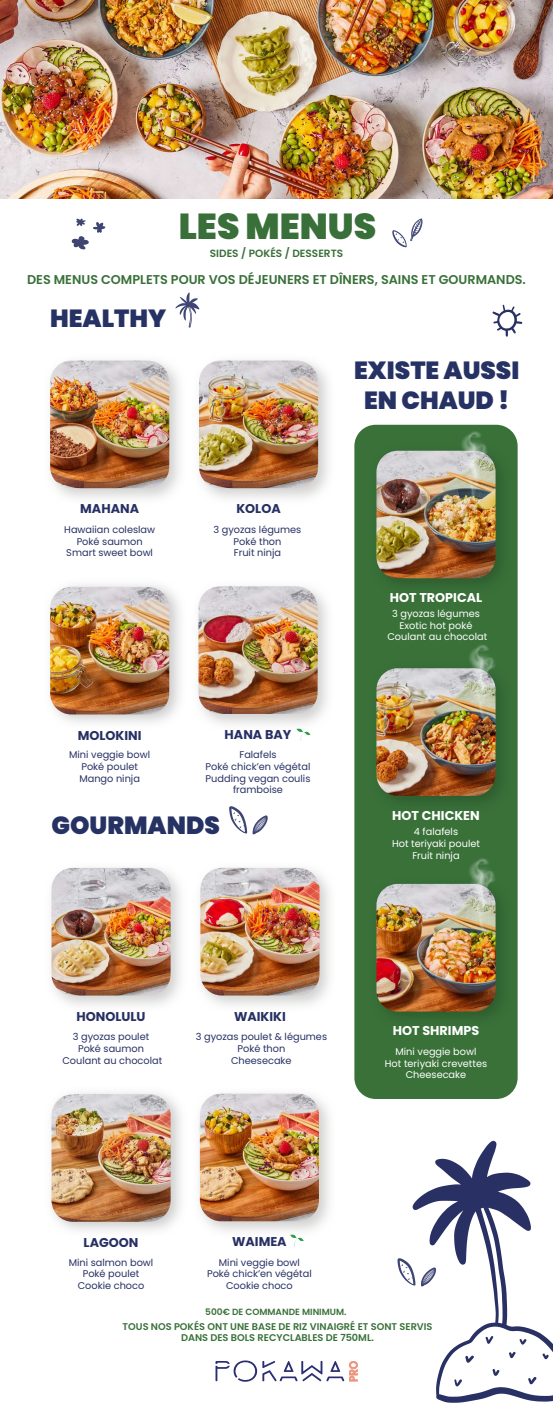
<style>
.page{position:relative;width:553px;height:1404px;background:#fff}
.page>*{position:absolute;margin:0;border:0;box-sizing:border-box;transform-origin:0 0}
.t1{font:900 36px "Poppins";color:#397039}
.t2{font:900 24.75px/29.7px "Poppins";color:#263263;text-align:center}
.t3{font:600 12.75px "Poppins";color:#397039}
.t4{font:700 12.75px "Poppins";color:#273063}
.t5{font:700 12.75px "Poppins";color:#fff}
.t6{font:500 11.32px "Poppins";color:#ec9580;scale:.91 1}
.t7{font:600 10.5px "Poppins";color:#397039}
.t8{font:9.75px/11.7px "Poppins";color:#273063;text-align:center}
.t9{font:9.75px/11.7px "Poppins";color:#fff;text-align:center}
.t10{font:600 9.75px/11.7px "Poppins";color:#39723a;text-align:center}
.t11{font:600 9px "Poppins";color:#39733a}
</style>
<div class="page">
<svg style="left:51px;top:1092px;width:130px;height:139px"></svg>
<img style="left:52px;top:1094px;width:119px;height:127px">
<svg style="left:59px;top:584px;width:121px;height:139px"></svg>
<img style="left:50px;top:587px;width:119px;height:127px">
<img style="left:0;top:0;width:553px;height:199px">
<svg style="left:72px;top:218px;width:33px;height:31px"></svg>
<svg style="left:392px;top:218px;width:30px;height:29px"></svg>
<svg style="left:51px;top:876px;width:130px;height:130px"></svg>
<img style="left:52px;top:867px;width:119px;height:128px">
<svg style="left:57px;top:367px;width:123px;height:131px"></svg>
<img style="left:50px;top:360px;width:119px;height:128px">
<svg style="left:207px;top:875px;width:123px;height:131px"></svg>
<img style="left:200px;top:867px;width:119px;height:128px">
<svg style="left:206px;top:367px;width:123px;height:131px"></svg>
<img style="left:199px;top:360px;width:119px;height:128px">
<svg style="left:199px;top:1100px;width:131px;height:131px"></svg>
<img style="left:200px;top:1093px;width:119px;height:128px">
<svg style="left:205px;top:593px;width:123px;height:131px"></svg>
<img style="left:198px;top:586px;width:119px;height:128px">
<div style="left:354px;top:425px;width:163px;height:673px;background:#397139;border-radius:21px"></div>
<svg style="left:389px;top:469px;width:112px;height:115px"></svg>
<img style="left:376px;top:450px;width:119px;height:128px">
<svg style="left:388px;top:729px;width:113px;height:73px"></svg>
<img style="left:376px;top:668px;width:119px;height:127px">
<svg style="left:389px;top:942px;width:112px;height:75px"></svg>
<img style="left:376px;top:883px;width:119px;height:128px">
<svg style="left:175px;top:292px;width:24px;height:35px"></svg>
<svg style="left:229px;top:806px;width:18px;height:27px"></svg>
<svg style="left:253px;top:815px;width:15px;height:19px"></svg>
<svg style="left:412px;top:1140px;width:141px;height:262px"></svg>
<svg style="left:485px;top:1335px;width:8px;height:8px"></svg>
<svg style="left:465px;top:1355px;width:9px;height:7px"></svg>
<svg style="left:492px;top:1368px;width:7px;height:7px"></svg>
<svg style="left:519px;top:1338px;width:7px;height:6px"></svg>
<svg style="left:509px;top:1351px;width:7px;height:6px"></svg>
<svg style="left:542px;top:1353px;width:6px;height:5px"></svg>
<img style="left:448px;top:644px;width:53px;height:85px">
<img style="left:440px;top:424px;width:59px;height:92px">
<img style="left:448px;top:858px;width:53px;height:84px">
<svg style="left:492px;top:305px;width:30px;height:31px"></svg>
<img style="left:286px;top:720px;width:33px;height:21px">
<svg style="left:397px;top:1258px;width:18px;height:27px"></svg>
<svg style="left:421px;top:1267px;width:15px;height:19px"></svg>
<img style="left:280px;top:1226px;width:33px;height:21px">
<svg style="left:215px;top:1360px;width:143px;height:21px"></svg>
<h1 class="t1" style="left:179px;top:206px;width:199px">LES MENUS</h1>
<p class="t7" style="left:210px;top:247px;width:135px">SIDES / POKÉS / DESSERTS</p>
<h3 class="t3" style="left:27px;top:272px;width:500px">DES MENUS COMPLETS POUR VOS DÉJEUNERS ET DÎNERS, SAINS ET GOURMANDS.</h3>
<h2 class="t2" style="left:50px;top:303px;width:118px">HEALTHY</h2>
<h3 class="t4" style="left:80px;top:501px;width:60px">MAHANA</h3>
<p class="t8" style="left:64px;top:523px;width:92px">Hawaiian coleslaw<br>Poké saumon<br>Smart sweet bowl</p>
<h3 class="t4" style="left:236px;top:501px;width:46px">KOLOA</h3>
<p class="t8" style="left:213px;top:523px;width:89px">3 gyozas légumes<br>Poké thon<br>Fruit ninja</p>
<h3 class="t4" style="left:78px;top:727px;width:65px">MOLOKINI</h3>
<p class="t8" style="left:69px;top:749px;width:83px">Mini veggie bowl<br>Poké poulet<br>Mango ninja</p>
<h3 class="t4" style="left:225px;top:727px;width:68px">HANA BAY</h3>
<p class="t8" style="left:206px;top:749px;width:106px">Falafels<br>Poké chick’en végétal<br>Pudding vegan coulis framboise</p>
<h2 class="t2" style="left:52px;top:810px;width:170px">GOURMANDS</h2>
<h2 class="t2" style="left:354px;top:356px;width:167px">EXISTE AUSSI<br>EN CHAUD !</h2>
<h3 class="t5" style="left:390px;top:590px;width:94px">HOT TROPICAL</h3>
<p class="t9" style="left:387px;top:607px;width:101px">3 gyozas légumes<br>Exotic hot poké<br>Coulant au chocolat</p>
<h3 class="t5" style="left:392px;top:807px;width:89px">HOT CHICKEN</h3>
<p class="t9" style="left:392px;top:825px;width:89px">4 falafels<br>Hot teriyaki poulet<br>Fruit ninja</p>
<h3 class="t4" style="left:76px;top:1008px;width:71px">HONOLULU</h3>
<p class="t8" style="left:62px;top:1031px;width:101px">3 gyozas poulet<br>Poké saumon<br>Coulant au chocolat</p>
<h3 class="t4" style="left:234px;top:1008px;width:53px">WAIKIKI</h3>
<p class="t8" style="left:196px;top:1031px;width:133px">3 gyozas poulet &amp; légumes<br>Poké thon<br>Cheesecake</p>
<h3 class="t5" style="left:393px;top:1023px;width:88px">HOT SHRIMPS</h3>
<p class="t9" style="left:385px;top:1045px;width:104px">Mini veggie bowl<br>Hot teriyaki crevettes<br>Cheesecake</p>
<h3 class="t4" style="left:84px;top:1234px;width:56px">LAGOON</h3>
<p class="t8" style="left:69px;top:1256px;width:86px">Mini salmon bowl<br>Poké poulet<br>Cookie choco</p>
<h3 class="t4" style="left:232px;top:1234px;width:56px">WAIMEA</h3>
<p class="t8" style="left:207px;top:1256px;width:106px">Mini veggie bowl<br>Poké chick’en végétal<br>Cookie choco</p>
<p class="t11" style="left:205px;top:1306px;width:143px">500€ DE COMMANDE MINIMUM.</p>
<p class="t10" style="left:123px;top:1320px;width:311px">TOUS NOS POKÉS ONT UNE BASE DE RIZ VINAIGRÉ ET SONT SERVIS<br>DANS DES BOLS RECYCLABLES DE 750ML.</p>
<p class="t6" style="left:347px;top:1381px;width:24px;rotate:-90deg">PRO</p>
</div>
